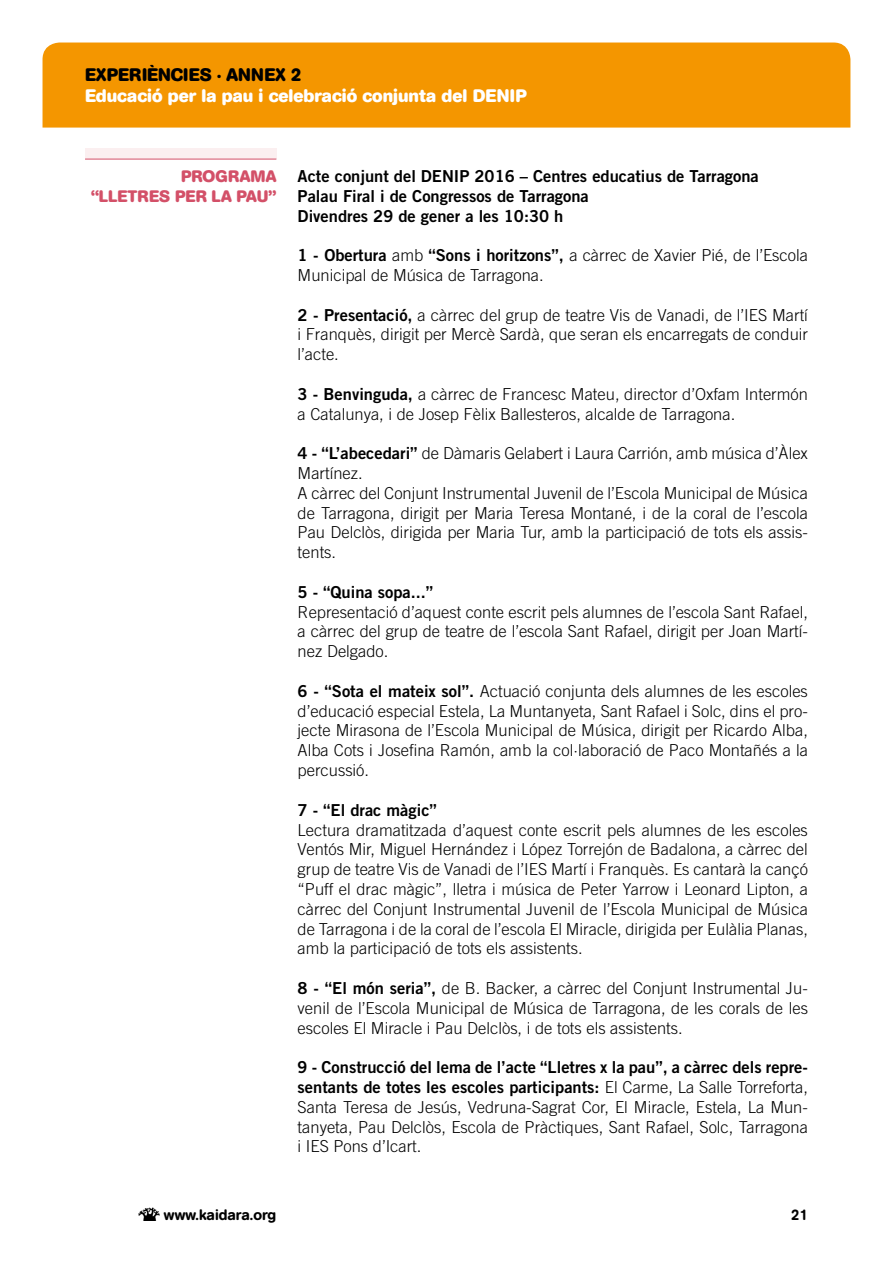
<style>
.page{position:relative;width:893px;height:1263px;background:#fff}
.page>*{position:absolute;margin:0;border:0;box-sizing:border-box;transform-origin:0 0}
.t1{font:700 18px "AG Book Rounded";color:#fff}
.t2{font:700 18px "AG Book Rounded";letter-spacing:.02em;color:#000}
.t3{font:300 16.5px/19.8px "Trade Gothic";color:#000;text-align:justify}
.t4{font:16.5px/19.8px "Trade Gothic Bold Two";color:#000}
.t5{font:700 16.5px/19.8px "AG Book Rounded";color:#d35068;text-align:right}
.t6{font:500 15px "AG Book Rounded";color:#000}
.s1{font-family:"Trade Gothic Bold Two";font-weight:400}
.s2{font-family:"Trade Gothic";font-weight:300}
</style>
<div class="page">
<img style="left:139px;top:1207px;width:20px;height:13px">
<div style="left:43px;top:43px;width:807px;height:85px;background:#f49600"></div>
<div style="left:85px;top:148px;width:191px;height:11px;background:#fbeff0"></div>
<hr style="left:85px;top:159px;width:191px;height:1px;background:#d35068">
<p class="t2" style="left:85px;top:64px;width:218px">EXPERIÈNCIES · ANNEX 2</p>
<p class="t1" style="left:85px;top:86px;width:443px">Educació per la pau i celebració conjunta del DENIP</p>
<p class="t5" style="left:91px;top:167px;width:187px">PROGRAMA<br>“LLETRES PER LA PAU”</p>
<p class="t4" style="left:298px;top:166px;width:463px">Acte conjunt del DENIP 2016 – Centres educatius de Tarragona<br>Palau Firal i de Congressos de Tarragona<br>Divendres 29 de gener a les 10:30 h</p>
<p class="t3" style="left:298px;top:245px;width:512px"><span class="s1">1 - Obertura</span> amb <span class="s1">“Sons i horitzons”,</span> a càrrec de Xavier Pié, de l’Escola<br>Municipal de Música de Tarragona.</p>
<p class="t3" style="left:298px;top:305px;width:512px"><span class="s1">2 - Presentació,</span> a càrrec del grup de teatre Vis de Vanadi, de l’IES Martí i Franquès, dirigit per Mercè Sardà, que seran els encarregats de conduir l’acte.</p>
<p class="t3" style="left:298px;top:384px;width:512px"><span class="s1">3 - Benvinguda,</span> a càrrec de Francesc Mateu, director d’Oxfam Intermón a Catalunya, i de Josep Fèlix Ballesteros, alcalde de Tarragona.</p>
<p class="t3" style="left:298px;top:443px;width:512px;text-align:left"><span class="s1">4 - “L’abecedari”</span> de Dàmaris Gelabert i Laura Carrión, amb música d’Àlex Martínez.<br>A càrrec del Conjunt Instrumental Juvenil de l’Escola Municipal de Música de Tarragona, dirigit per Maria Teresa Montané, i de la coral de l’escola Pau Delclòs, dirigida per Maria Tur, amb la participació de tots els assis&shy;tents.</p>
<p class="t4" style="left:298px;top:582px;width:137px">5 - “Quina sopa...”</p>
<p class="t3" style="left:298px;top:602px;width:512px">Representació d’aquest conte escrit pels alumnes de l’escola Sant Rafael, a càrrec del grup de teatre de l’escola Sant Rafael, dirigit per Joan Martí&shy;nez Delgado.</p>
<p class="t3" style="left:298px;top:681px;width:512px"><span class="s1">6 - “Sota el mateix sol”.</span> Actuació conjunta dels alumnes de les escoles d’educació especial Estela, La Muntanyeta, Sant Rafael i Solc, dins el pro&shy;jecte Mirasona de l’Escola Municipal de Música, dirigit per Ricardo Alba, Alba Cots i Josefina Ramón, amb la col·laboració de Paco Montañés a la percussió.</p>
<p class="t4" style="left:298px;top:800px;width:141px">7 - “El drac màgic”</p>
<p class="t3" style="left:298px;top:819px;width:512px">Lectura dramatitzada d’aquest conte escrit pels alumnes de les escoles Ventós Mir, Miguel Hernández i López Torrejón de Badalona, a càrrec del grup de teatre Vis de Vanadi de l’IES Martí i Franquès. Es cantarà la cançó “Puff el drac màgic”, lletra i música de Peter Yarrow i Leonard Lipton, a càrrec del Conjunt Instrumental Juvenil de l’Escola Municipal de Música de Tarragona i de la coral de l’escola El Miracle, dirigida per Eulàlia Planas, amb la participació de tots els assistents.</p>
<p class="t3" style="left:298px;top:978px;width:512px"><span class="s1">8 - “El món seria”,</span> de B. Backer, a càrrec del Conjunt Instrumental Ju&shy;venil de l’Escola Municipal de Música de Tarragona, de les corals de les escoles El Miracle i Pau Delclòs, i de tots els assistents.</p>
<p class="t4" style="left:298px;top:1057px;width:512px">9 - Construcció del lema de l’acte “Lletres x la pau”, a càrrec dels repre&shy;sentants de totes les escoles participants: <span class="s2">El Carme, La Salle Torreforta,</span></p>
<p class="t3" style="left:298px;top:1097px;width:512px">Santa Teresa de Jesús, Vedruna-Sagrat Cor, El Miracle, Estela, La Mun&shy;tanyeta, Pau Delclòs, Escola de Pràctiques, Sant Rafael, Solc, Tarragona i IES Pons d’Icart.</p>
<p class="t6" style="left:164px;top:1206px;width:114px">www.kaidara.org</p>
<p class="t6" style="left:791px;top:1206px;width:18px">21</p>
</div>
